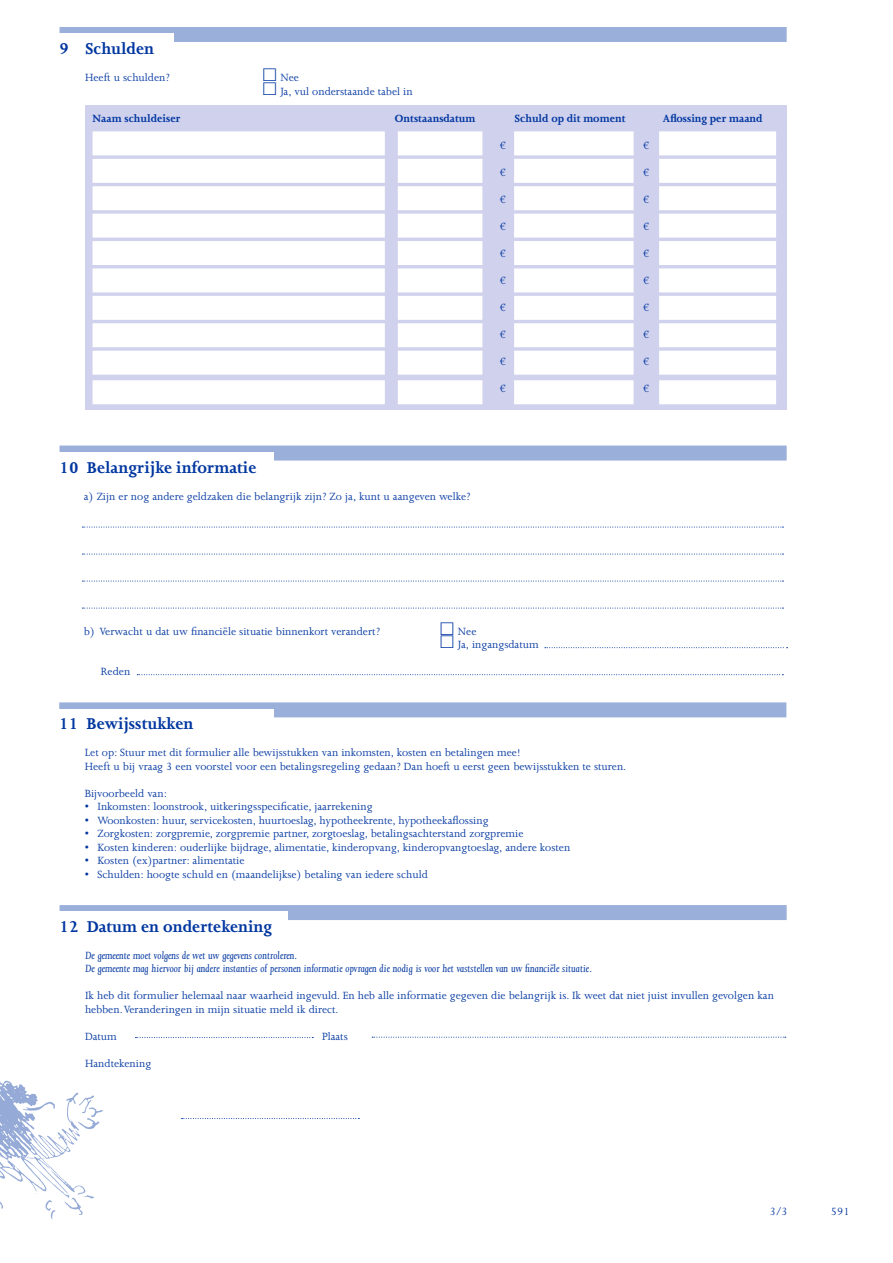
<style>
.page{position:relative;width:893px;height:1263px;background:#fff}
.page>*{position:absolute;margin:0;border:0;box-sizing:border-box;transform-origin:0 0}
.rubriekkop{font:700 18px "Joanna MT Std";color:#0036a0}
.platte_tekst{font:12px/13.5px "Joanna MT Std";color:#0036a0}
.platte_tekst-2{font:italic 12px "Joanna MT Std";color:#0036a0}
.platte_tekst-3{font:700 12px "Joanna MT Std";color:#0036a0}
.s1{font-family:"Kam Plain"}
</style>
<div class="page">
<svg style="left:0;top:1080px;width:103px;height:139px"></svg>
<div style="left:60px;top:446px;width:727px;height:15px;background:#9aafd9"></div>
<div style="left:60px;top:452px;width:214px;height:20px;background:#fff"></div>
<div style="left:60px;top:905px;width:727px;height:15px;background:#9aafd9"></div>
<div style="left:60px;top:911px;width:228px;height:21px;background:#fff"></div>
<svg style="left:82px;top:527px;width:701px;height:1px"></svg>
<svg style="left:82px;top:581px;width:701px;height:1px"></svg>
<svg style="left:82px;top:554px;width:701px;height:1px"></svg>
<svg style="left:82px;top:608px;width:701px;height:1px"></svg>
<svg style="left:372px;top:1037px;width:414px;height:1px"></svg>
<svg style="left:135px;top:1037px;width:178px;height:1px"></svg>
<div style="left:59px;top:702px;width:727px;height:15px;background:#9aafd9"></div>
<div style="left:59px;top:709px;width:215px;height:20px;background:#fff"></div>
<svg style="left:182px;top:1118px;width:177px;height:1px"></svg>
<div style="left:60px;top:27px;width:727px;height:15px;background:#9aafd9"></div>
<div style="left:60px;top:33px;width:114px;height:24px;background:#fff"></div>
<div style="left:85px;top:105px;width:702px;height:305px;background:#d0d1ed"></div>
<div style="left:93px;top:131px;width:292px;height:24px;background:#fff"></div>
<div style="left:93px;top:241px;width:292px;height:24px;background:#fff"></div>
<div style="left:93px;top:159px;width:292px;height:24px;background:#fff"></div>
<div style="left:93px;top:268px;width:292px;height:24px;background:#fff"></div>
<div style="left:93px;top:186px;width:292px;height:24px;background:#fff"></div>
<div style="left:93px;top:296px;width:292px;height:24px;background:#fff"></div>
<div style="left:93px;top:351px;width:292px;height:24px;background:#fff"></div>
<div style="left:93px;top:214px;width:292px;height:24px;background:#fff"></div>
<div style="left:93px;top:323px;width:292px;height:24px;background:#fff"></div>
<div style="left:93px;top:380px;width:292px;height:24px;background:#fff"></div>
<div style="left:514px;top:131px;width:120px;height:24px;background:#fff"></div>
<div style="left:514px;top:241px;width:120px;height:24px;background:#fff"></div>
<div style="left:659px;top:131px;width:117px;height:24px;background:#fff"></div>
<div style="left:659px;top:241px;width:117px;height:24px;background:#fff"></div>
<div style="left:398px;top:131px;width:84px;height:24px;background:#fff"></div>
<div style="left:398px;top:241px;width:84px;height:24px;background:#fff"></div>
<div style="left:514px;top:159px;width:120px;height:24px;background:#fff"></div>
<div style="left:514px;top:268px;width:120px;height:24px;background:#fff"></div>
<div style="left:659px;top:159px;width:117px;height:24px;background:#fff"></div>
<div style="left:659px;top:268px;width:117px;height:24px;background:#fff"></div>
<div style="left:398px;top:159px;width:84px;height:24px;background:#fff"></div>
<div style="left:398px;top:268px;width:84px;height:24px;background:#fff"></div>
<div style="left:514px;top:186px;width:120px;height:24px;background:#fff"></div>
<div style="left:514px;top:296px;width:120px;height:24px;background:#fff"></div>
<div style="left:514px;top:351px;width:120px;height:24px;background:#fff"></div>
<div style="left:659px;top:186px;width:117px;height:24px;background:#fff"></div>
<div style="left:659px;top:296px;width:117px;height:24px;background:#fff"></div>
<div style="left:659px;top:351px;width:117px;height:24px;background:#fff"></div>
<div style="left:398px;top:186px;width:84px;height:24px;background:#fff"></div>
<div style="left:398px;top:296px;width:84px;height:24px;background:#fff"></div>
<div style="left:398px;top:351px;width:84px;height:24px;background:#fff"></div>
<div style="left:514px;top:214px;width:120px;height:24px;background:#fff"></div>
<div style="left:514px;top:323px;width:120px;height:24px;background:#fff"></div>
<div style="left:514px;top:380px;width:120px;height:24px;background:#fff"></div>
<div style="left:659px;top:214px;width:117px;height:24px;background:#fff"></div>
<div style="left:659px;top:323px;width:117px;height:24px;background:#fff"></div>
<div style="left:659px;top:380px;width:117px;height:24px;background:#fff"></div>
<div style="left:398px;top:214px;width:84px;height:24px;background:#fff"></div>
<div style="left:398px;top:323px;width:84px;height:24px;background:#fff"></div>
<div style="left:398px;top:380px;width:84px;height:24px;background:#fff"></div>
<svg style="left:137px;top:674px;width:646px;height:1px"></svg>
<svg style="left:545px;top:647px;width:243px;height:1px"></svg>
<p class="rubriekkop" style="left:60px;top:39px;width:96px">9 Schulden</p>
<p class="platte_tekst" style="left:85px;top:71px;width:86px">Heeft u schulden?</p>
<p class="platte_tekst" style="left:262px;top:71px;width:38px"><span class="s1">0</span> Nee</p>
<p class="platte_tekst" style="left:262px;top:84px;width:152px"><span class="s1">0</span> Ja, vul onderstaande tabel in</p>
<p class="platte_tekst-3" style="left:93px;top:111px;width:89px">Naam schuldeiser</p>
<p class="platte_tekst-3" style="left:395px;top:111px;width:82px">Ontstaansdatum</p>
<p class="platte_tekst-3" style="left:515px;top:111px;width:112px">Schuld op dit moment</p>
<p class="platte_tekst-3" style="left:663px;top:111px;width:101px">Aflossing per maand</p>
<p class="platte_tekst" style="left:500px;top:138px;width:8px">€</p>
<p class="platte_tekst" style="left:643px;top:138px;width:8px">€</p>
<p class="platte_tekst" style="left:500px;top:165px;width:8px">€</p>
<p class="platte_tekst" style="left:643px;top:165px;width:8px">€</p>
<p class="platte_tekst" style="left:500px;top:192px;width:8px">€</p>
<p class="platte_tekst" style="left:643px;top:192px;width:8px">€</p>
<p class="platte_tekst" style="left:500px;top:219px;width:8px">€</p>
<p class="platte_tekst" style="left:643px;top:219px;width:8px">€</p>
<p class="platte_tekst" style="left:500px;top:246px;width:8px">€</p>
<p class="platte_tekst" style="left:643px;top:246px;width:8px">€</p>
<p class="platte_tekst" style="left:500px;top:273px;width:8px">€</p>
<p class="platte_tekst" style="left:643px;top:273px;width:8px">€</p>
<p class="platte_tekst" style="left:500px;top:300px;width:8px">€</p>
<p class="platte_tekst" style="left:643px;top:300px;width:8px">€</p>
<p class="platte_tekst" style="left:500px;top:327px;width:8px">€</p>
<p class="platte_tekst" style="left:643px;top:327px;width:8px">€</p>
<p class="platte_tekst" style="left:500px;top:354px;width:8px">€</p>
<p class="platte_tekst" style="left:643px;top:354px;width:8px">€</p>
<p class="platte_tekst" style="left:500px;top:381px;width:8px">€</p>
<p class="platte_tekst" style="left:643px;top:381px;width:8px">€</p>
<p class="rubriekkop" style="left:60px;top:457px;width:198px">10 Belangrijke informatie</p>
<p class="platte_tekst" style="left:84px;top:489px;width:388px">a) Zijn er nog andere geldzaken die belangrijk zijn? Zo ja, kunt u aangeven welke?</p>
<p class="platte_tekst" style="left:84px;top:624px;width:298px">b) Verwacht u dat uw financiële situatie binnenkort verandert?</p>
<p class="platte_tekst" style="left:439px;top:624px;width:38px"><span class="s1">0</span> Nee</p>
<p class="platte_tekst" style="left:439px;top:638px;width:101px"><span class="s1">0</span> Ja, ingangsdatum</p>
<p class="platte_tekst" style="left:101px;top:665px;width:31px">Reden</p>
<p class="rubriekkop" style="left:59px;top:714px;width:136px">11 Bewijsstukken</p>
<p class="platte_tekst" style="left:85px;top:746px;width:437px">Let op: Stuur met dit formulier alle bewijsstukken van inkomsten, kosten en betalingen mee!</p>
<p class="platte_tekst" style="left:85px;top:759px;width:543px">Heeft u bij vraag 3 een voorstel voor een betalingsregeling gedaan? Dan hoeft u eerst geen bewijsstukken te sturen.</p>
<p class="platte_tekst" style="left:85px;top:786px;width:84px">Bijvoorbeeld van:</p>
<p class="platte_tekst" style="left:85px;top:800px;width:289px">• Inkomsten: loonstrook, uitkeringsspecificatie, jaarrekening</p>
<p class="platte_tekst" style="left:85px;top:813px;width:405px">• Woonkosten: huur, servicekosten, huurtoeslag, hypotheekrente, hypotheekaflossing</p>
<p class="platte_tekst" style="left:85px;top:827px;width:440px">• Zorgkosten: zorgpremie, zorgpremie partner, zorgtoeslag, betalingsachterstand zorgpremie</p>
<p class="platte_tekst" style="left:85px;top:840px;width:487px">• Kosten kinderen: ouderlijke bijdrage, alimentatie, kinderopvang, kinderopvangtoeslag, andere kosten</p>
<p class="platte_tekst" style="left:85px;top:854px;width:161px">• Kosten (ex)partner: alimentatie</p>
<p class="platte_tekst" style="left:85px;top:867px;width:345px">• Schulden: hoogte schuld en (maandelijkse) betaling van iedere schuld</p>
<p class="rubriekkop" style="left:60px;top:916px;width:214px">12 Datum en ondertekening</p>
<p class="platte_tekst-2" style="left:85px;top:948px;width:214px">De gemeente moet volgens de wet uw gegevens controleren.</p>
<p class="platte_tekst-2" style="left:85px;top:962px;width:509px">De gemeente mag hiervoor bij andere instanties of personen informatie opvragen die nodig is voor het vaststellen van uw financiële situatie.</p>
<p class="platte_tekst" style="left:85px;top:989px;width:690px">Ik heb dit formulier helemaal naar waarheid ingevuld. En heb alle informatie gegeven die belangrijk is. Ik weet dat niet juist invullen gevolgen kan hebben. Veranderingen in mijn situatie meld ik direct.</p>
<p class="platte_tekst" style="left:85px;top:1029px;width:33px">Datum</p>
<p class="platte_tekst" style="left:322px;top:1029px;width:27px">Plaats</p>
<p class="platte_tekst" style="left:85px;top:1056px;width:68px">Handtekening</p>
<p class="platte_tekst-2" style="left:770px;top:1205px;width:19px">3/3</p>
<p class="platte_tekst" style="left:831px;top:1205px;width:20px">591</p>
</div>
